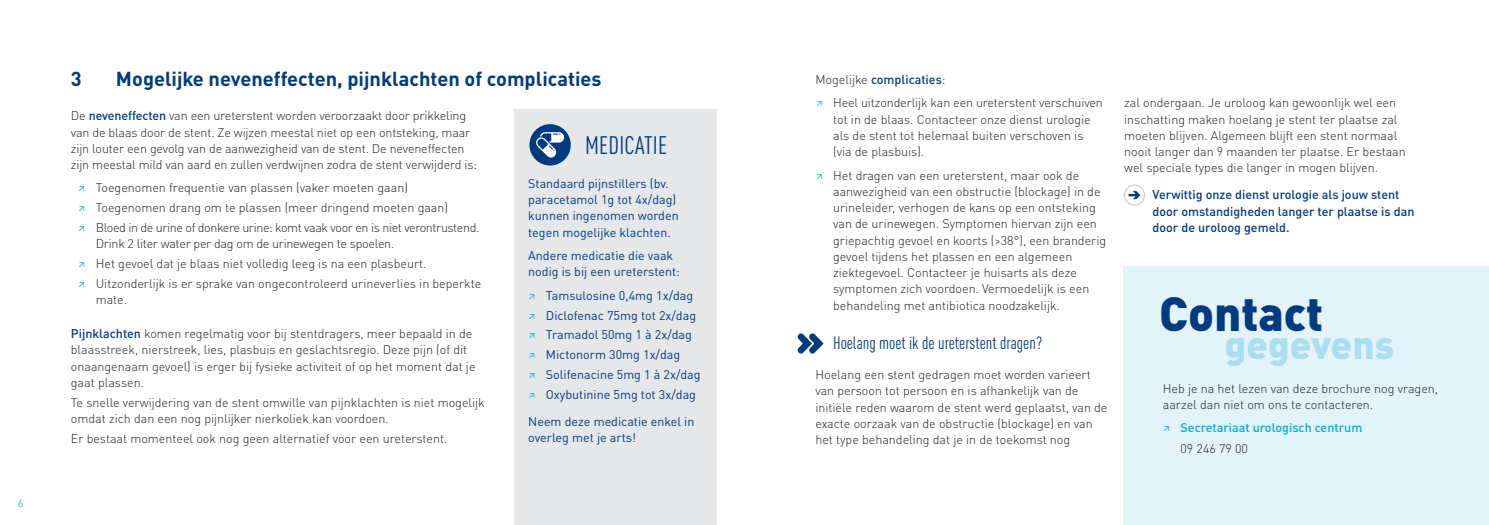
<style>
.page{position:relative;width:1489px;height:525px;background:#fff}
.page>*{position:absolute;margin:0;border:0;box-sizing:border-box;transform-origin:0 0}
.t1{font:900 47.25px "DINOT";color:#013b7f}
.t2{font:900 38.62px "DINOT";color:#abdff0}
.Opsomming_1{font:condensed 25px "DINOT";letter-spacing:.01em;color:#013b7f}
.Titel_donkerblauw_12{font:700 20px "DINOT";color:#013b7f}
.Opsomming_1-2{font:condensed 17.5px "DINOT";color:#013b7f}
.Opsomming_1-3{font:300 12.5px/16.2px "DINOT";color:#231f20}
.Opsomming{font:300 12.5px/16.2px "DINOT";color:#231f20}
.Opsomming-2{font:12.5px/16.2px "DINOT";color:#013b7f}
.Opsomming-3{font:500 12.5px/16.2px "DINOT";color:#013b7f}
.Opsomming_1-4{font:300 12.5px/16.2px "DINOT";letter-spacing:-.03em;color:#231f20}
.t3{font:500 12.5px "DINOT";color:#00acd5}
.t4{font:300 11.25px "DINOT";color:#00acd5}
.s1{font-weight:500;color:#013b7f}
.s2{font-weight:400;font-stretch:condensed;color:#00acd5}
.s3{font-stretch:condensed;color:#00acd5}
.s4{font-weight:300;color:#231f20}
.s5{font-weight:400;font-stretch:condensed}
</style>
<div class="page">
<div style="left:1123px;top:266px;width:365px;height:258px;background:#e2f4f9"></div>
<div style="left:514px;top:110px;width:202px;height:414px;background:#e6e7e9"></div>
<div style="left:529px;top:124px;width:41px;height:41px;background:#013b7f;border-radius:50%"></div>
<svg style="left:536px;top:132px;width:28px;height:25px"></svg>
<svg style="left:797px;top:333px;width:26px;height:20px"></svg>
<svg style="left:1124px;top:185px;width:20px;height:20px"></svg>
<div style="left:1123px;top:184px;width:22px;height:22px;border:1px solid #d1d2d4;border-radius:50%"></div>
<svg style="left:1128px;top:191px;width:12px;height:8px"></svg>
<p class="t4" style="left:18px;top:495px;width:7px">6</p>
<p class="Titel_donkerblauw_12" style="left:71px;top:66px;width:12px">3</p>
<p class="Titel_donkerblauw_12" style="left:116px;top:66px;width:487px">Mogelijke neveneffecten, pijnklachten of complicaties</p>
<p class="Opsomming_1-3" style="left:71px;top:107px;width:408px">De <span class="s1">neveneffecten</span> van een ureterstent worden veroorzaakt door prikkeling van de blaas door de stent. Ze wijzen meestal niet op een ontsteking, maar zijn louter een gevolg van de aanwezigheid van de stent. De neveneffecten zijn meestal mild van aard en zullen verdwijnen zodra de stent verwijderd is:</p>
<p class="Opsomming_1-3" style="left:78px;top:179px;width:331px"><span class="s2">↗</span> Toegenomen frequentie van plassen (vaker moeten gaan)</p>
<p class="Opsomming_1-3" style="left:78px;top:199px;width:371px"><span class="s2">↗</span> Toegenomen drang om te plassen (meer dringend moeten gaan)</p>
<p class="Opsomming_1-4" style="left:96px;top:219px;width:385px;text-indent:-18px"><span class="s2">↗</span> Bloed in de urine of donkere urine: komt vaak voor en is niet verontrustend.<br>Drink 2 liter water per dag om de urinewegen te spoelen.</p>
<p class="Opsomming_1-3" style="left:78px;top:255px;width:350px"><span class="s2">↗</span> Het gevoel dat je blaas niet volledig leeg is na een plasbeurt.</p>
<p class="Opsomming_1-3" style="left:96px;top:275px;width:387px;text-indent:-18px"><span class="s2">↗</span> Uitzonderlijk is er sprake van ongecontroleerd urineverlies in beperkte mate.</p>
<p class="Opsomming" style="left:71px;top:325px;width:406px"><span class="s1">Pijnklachten</span> komen regelmatig voor bij stentdragers, meer bepaald in de blaasstreek, nierstreek, lies, plasbuis en geslachtsregio. Deze pijn (of dit onaangenaam gevoel) is erger bij fysieke activiteit of op het moment dat je gaat plassen.</p>
<p class="Opsomming" style="left:71px;top:394px;width:415px">Te snelle verwijdering van de stent omwille van pijnklachten is niet mogelijk omdat zich dan een nog pijnlijker nierkoliek kan voordoen.</p>
<p class="Opsomming" style="left:71px;top:430px;width:378px">Er bestaat momenteel ook nog geen alternatief voor een ureterstent.</p>
<p class="Opsomming_1" style="left:585px;top:130px;width:84px">MEDICATIE</p>
<p class="Opsomming-2" style="left:528px;top:175px;width:152px">Standaard pijnstillers (bv. paracetamol 1g tot 4x/dag) kunnen ingenomen worden tegen mogelijke klachten.</p>
<p class="Opsomming-2" style="left:528px;top:247px;width:153px">Andere medicatie die vaak nodig is bij een ureterstent:</p>
<p class="Opsomming-2" style="left:528px;top:287px;width:166px"><span class="s3">↗</span> Tamsulosine 0,4mg 1x/dag</p>
<p class="Opsomming-2" style="left:528px;top:306px;width:169px"><span class="s3">↗</span> Diclofenac 75mg tot 2x/dag</p>
<p class="Opsomming-2" style="left:528px;top:326px;width:165px"><span class="s3">↗</span> Tramadol 50mg 1 à 2x/dag</p>
<p class="Opsomming-2" style="left:528px;top:346px;width:153px"><span class="s3">↗</span> Mictonorm 30mg 1x/dag</p>
<p class="Opsomming-2" style="left:528px;top:366px;width:174px"><span class="s3">↗</span> Solifenacine 5mg 1 à 2x/dag</p>
<p class="Opsomming-2" style="left:528px;top:386px;width:169px"><span class="s3">↗</span> Oxybutinine 5mg tot 3x/dag</p>
<p class="Opsomming-2" style="left:528px;top:412px;width:168px">Neem deze medicatie enkel in overleg met je arts!</p>
<p class="Opsomming-3" style="left:815px;top:71px;width:132px"><span class="s4">Mogelijke</span> complicaties<span class="s4">:</span></p>
<p class="Opsomming_1-3" style="left:833px;top:95px;width:271px;text-indent:-18px"><span class="s2">↗</span> Heel uitzonderlijk kan een ureterstent verschuiven tot in de blaas. Contacteer onze dienst urologie als de stent tot helemaal buiten verschoven is (via de plasbuis).</p>
<p class="Opsomming_1-3" style="left:833px;top:167px;width:274px;text-indent:-18px"><span class="s2">↗</span> Het dragen van een ureterstent, maar ook de aanwezigheid van een obstructie (blockage) in de urineleider, verhogen de kans op een ontsteking van de urinewegen. Symptomen hiervan zijn een griepachtig gevoel en koorts (&gt;38°), een branderig gevoel tijdens het plassen en een algemeen ziektegevoel. Contacteer je huisarts als deze symptomen zich voordoen. Vermoedelijk is een behandeling met antibiotica noodzakelijk.</p>
<p class="Opsomming_1-2" style="left:833px;top:332px;width:211px">Hoelang moet ik de ureterstent dragen?</p>
<p class="Opsomming" style="left:815px;top:366px;width:293px">Hoelang een stent gedragen moet worden varieert van persoon tot persoon en is afhankelijk van de initiële reden waarom de stent werd geplaatst, van de exacte oorzaak van de obstructie (blockage) en van het type behandeling dat je in de toekomst nog</p>
<p class="Opsomming" style="left:1124px;top:95px;width:283px">zal ondergaan. Je uroloog kan gewoonlijk wel een inschatting maken hoelang je stent ter plaatse zal moeten blijven. Algemeen blijft een stent normaal nooit langer dan 9 maanden ter plaatse. Er bestaan wel speciale types die langer in mogen blijven.</p>
<p class="Opsomming-3" style="left:1152px;top:186px;width:263px">Verwittig onze dienst urologie als jouw stent door omstandigheden langer ter plaatse is dan door de uroloog gemeld.</p>
<p class="t1" style="left:1159px;top:282px;width:166px">Contact</p>
<p class="t2" style="left:1224px;top:319px;width:171px">gegevens</p>
<p class="Opsomming_1-3" style="left:1162px;top:379px;width:277px">Heb je na het lezen van deze brochure nog vragen, aarzel dan niet om ons te contacteren.</p>
<p class="t3" style="left:1162px;top:419px;width:201px"><span class="s5">↗</span> Secretariaat urologisch centrum</p>
<p class="Opsomming" style="left:1180px;top:439px;width:69px">09 246 79 00</p>
</div>
